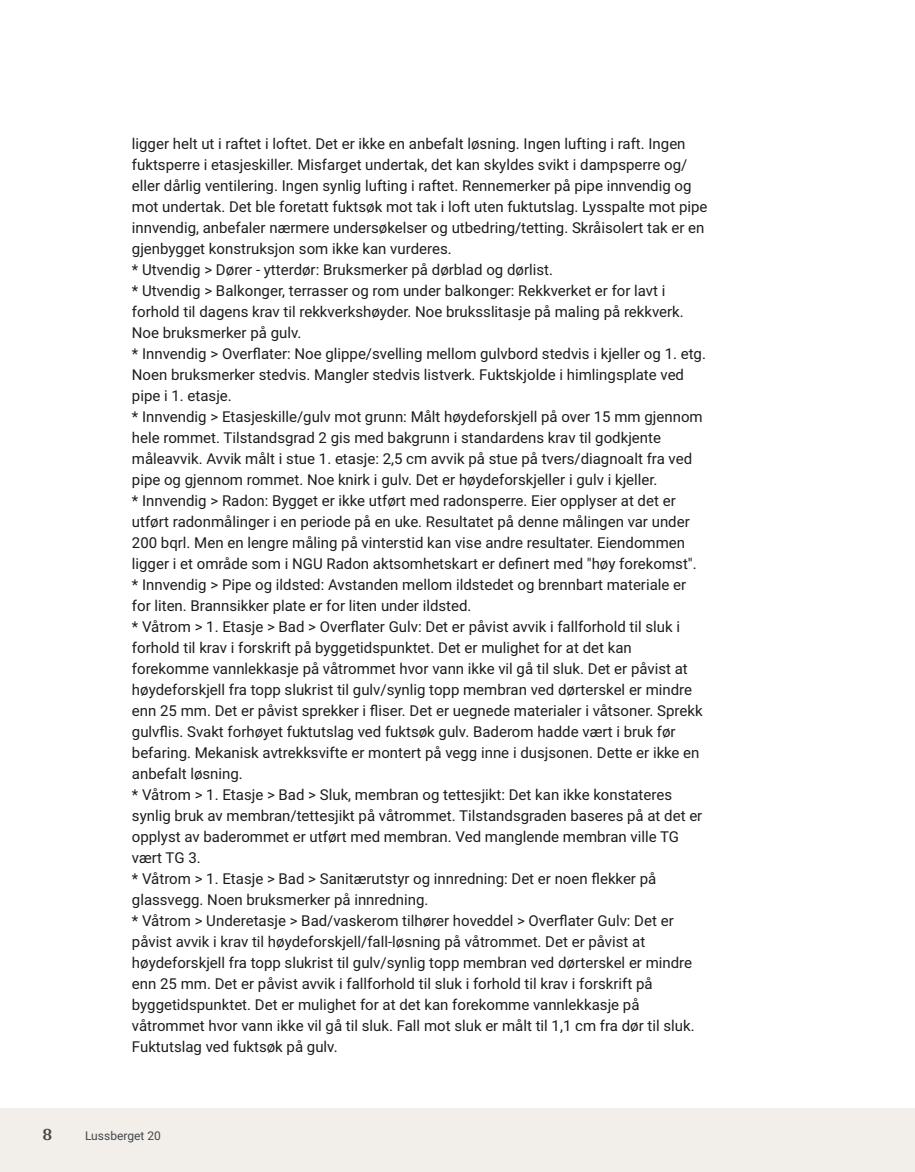
<style>
.page{position:relative;width:915px;height:1172px;background:#fff}
.page>*{position:absolute;margin:0;border:0;box-sizing:border-box;transform-origin:0 0}
.t1{font:700 18px "Arya";color:#414749}
.t2{font:15px/21px "Roboto Vitec";color:#1d1d1b}
.t3{font:12px "Roboto Vitec";color:#414749}
</style>
<div class="page">
<div style="left:0;top:1108px;width:914px;height:64px;background:#f2eeea"></div>
<p class="t2" style="left:132px;top:132px;width:577px">ligger helt ut i raftet i loftet. Det er ikke en anbefalt løsning. Ingen lufting i raft. Ingen fuktsperre i etasjeskiller. Misfarget undertak, det kan skyldes svikt i dampsperre og/ eller dårlig ventilering. Ingen synlig lufting i raftet. Rennemerker på pipe innvendig og mot undertak. Det ble foretatt fuktsøk mot tak i loft uten fuktutslag. Lysspalte mot pipe innvendig, anbefaler nærmere undersøkelser og utbedring/ tetting. Skråisolert tak er en gjenbygget konstruksjon som ikke kan vurderes.<br>* Utvendig &gt; Dører ‑ ytterdør: Bruksmerker på dørblad og dørlist.<br>* Utvendig &gt; Balkonger, terrasser og rom under balkonger: Rekkverket er for lavt i forhold til dagens krav til rekkverkshøyder. Noe bruksslitasje på maling på rekkverk.<br>Noe bruksmerker på gulv.<br>* Innvendig &gt; Overflater: Noe glippe/ svelling mellom gulvbord stedvis i kjeller og 1. etg.<br>Noen bruksmerker stedvis. Mangler stedvis listverk. Fuktskjolde i himlingsplate ved pipe i 1. etasje.<br>* Innvendig &gt; Etasjeskille/ gulv mot grunn: Målt høydeforskjell på over 15 mm gjennom hele rommet. Tilstandsgrad 2 gis med bakgrunn i standardens krav til godkjente måleavvik. Avvik målt i stue 1. etasje: 2,5 cm avvik på stue på tvers/ diagnoalt fra ved pipe og gjennom rommet. Noe knirk i gulv. Det er høydeforskjeller i gulv i kjeller.<br>* Innvendig &gt; Radon: Bygget er ikke utført med radonsperre. Eier opplyser at det er utført radonmålinger i en periode på en uke. Resultatet på denne målingen var under 200 bqrl. Men en lengre måling på vinterstid kan vise andre resultater. Eiendommen ligger i et område som i NGU Radon aktsomhetskart er definert med "høy forekomst".<br>* Innvendig &gt; Pipe og ildsted: Avstanden mellom ildstedet og brennbart materiale er for liten. Brannsikker plate er for liten under ildsted.<br>* Våtrom &gt; 1. Etasje &gt; Bad &gt; Overflater Gulv: Det er påvist avvik i fallforhold til sluk i forhold til krav i forskrift på byggetidspunktet. Det er mulighet for at det kan forekomme vannlekkasje på våtrommet hvor vann ikke vil gå til sluk. Det er påvist at høydeforskjell fra topp slukrist til gulv/ synlig topp membran ved dørterskel er mindre enn 25 mm. Det er påvist sprekker i fliser. Det er uegnede materialer i våtsoner. Sprekk gulvflis. Svakt forhøyet fuktutslag ved fuktsøk gulv. Baderom hadde vært i bruk før befaring. Mekanisk avtrekksvifte er montert på vegg inne i dusjsonen. Dette er ikke en anbefalt løsning.<br>* Våtrom &gt; 1. Etasje &gt; Bad &gt; Sluk, membran og tettesjikt: Det kan ikke konstateres synlig bruk av membran/ tettesjikt på våtrommet. Tilstandsgraden baseres på at det er opplyst av baderommet er utført med membran. Ved manglende membran ville TG vært TG 3.<br>* Våtrom &gt; 1. Etasje &gt; Bad &gt; Sanitærutstyr og innredning: Det er noen flekker på glassvegg. Noen bruksmerker på innredning.<br>* Våtrom &gt; Underetasje &gt; Bad/ vaskerom tilhører hoveddel &gt; Overflater Gulv: Det er påvist avvik i krav til høydeforskjell/ fall‑løsning på våtrommet. Det er påvist at høydeforskjell fra topp slukrist til gulv/ synlig topp membran ved dørterskel er mindre enn 25 mm. Det er påvist avvik i fallforhold til sluk i forhold til krav i forskrift på byggetidspunktet. Det er mulighet for at det kan forekomme vannlekkasje på våtrommet hvor vann ikke vil gå til sluk. Fall mot sluk er målt til 1,1 cm fra dør til sluk.<br>Fuktutslag ved fuktsøk på gulv.</p>
<p class="t1" style="left:43px;top:1123px;width:11px">8</p>
<p class="t3" style="left:85px;top:1127px;width:77px">Lussberget 20</p>
</div>
